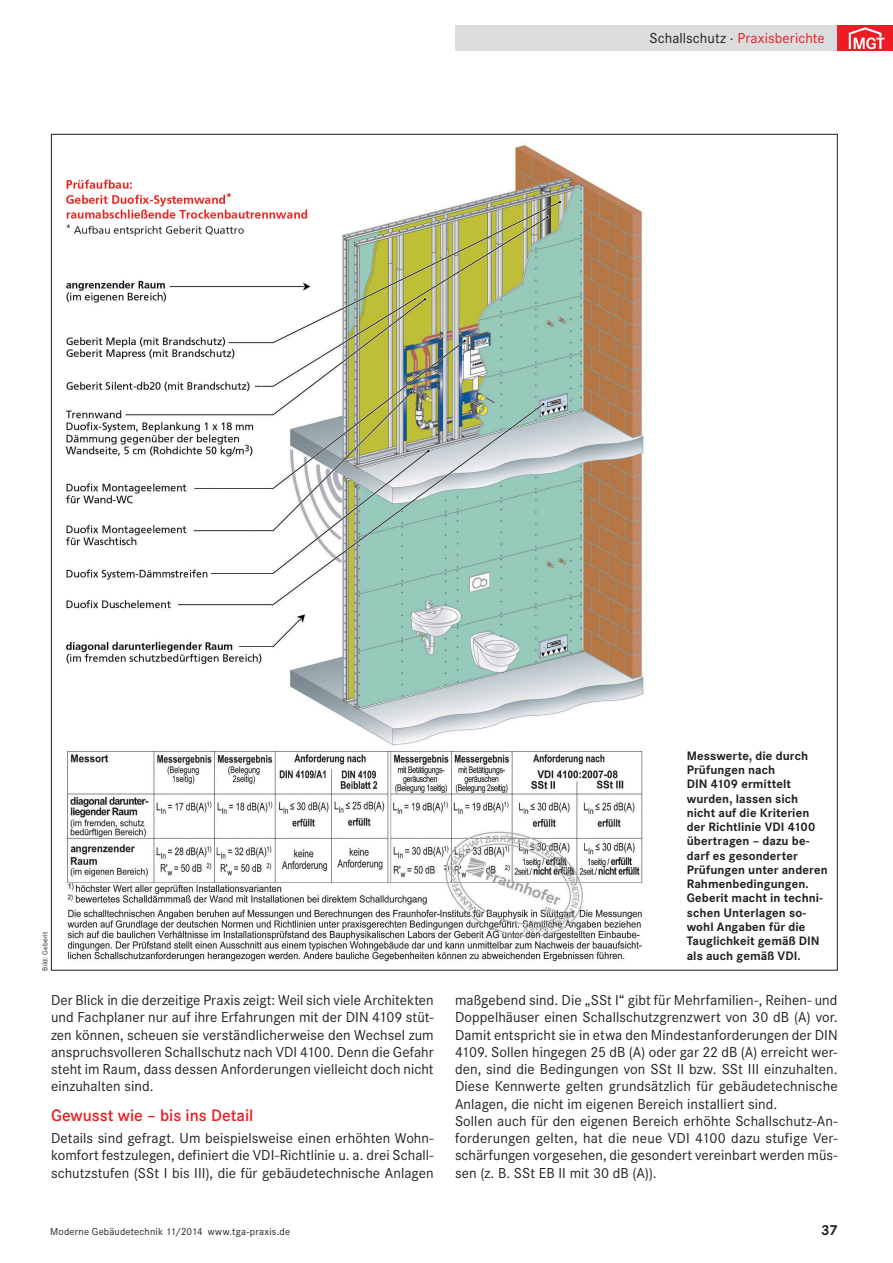
<style>
.page{position:relative;width:893px;height:1263px;background:#fff}
.page>*{position:absolute;margin:0;border:0;box-sizing:border-box;transform-origin:0 0}
.Ueberschrift_Ebene_1{font:600 17.25px "Corporate S";letter-spacing:-.005em;color:#ed1c24}
.Absatz_1{font:15px/17.2px "Corporate S";letter-spacing:.005em;color:#231f20;text-align:justify}
.Rubrik-klein{font:15px "Corporate S";letter-spacing:.005em;color:#ed1c24}
.Pagina{font:700 15px "Corporate S";color:#231f20}
.Bildunterschrift{font:700 12.75px/14.2px "Corporate S";letter-spacing:.005em;color:#231f20}
.lebender_Kolumnentit{font:10.5px "Corporate S";letter-spacing:.02em;color:#231f20}
.Bildnachweis{font:7.5px "Corporate S";letter-spacing:.025em;color:#231f20}
.s1{color:#231f20}
</style>
<div class="page">
<div style="left:455px;top:26px;width:383px;height:25px;background:#dcddde"></div>
<div style="left:838px;top:26px;width:55px;height:25px;background:#ed1c24"></div>
<svg style="left:848px;top:27px;width:36px;height:23px"></svg>
<img style="left:65px;top:144px;width:579px;height:818px">
<p class="Rubrik-klein" style="left:649px;top:28px;width:177px"><span class="s1">Schallschutz ·</span> Praxisberichte</p>
<p class="Bildnachweis" style="left:40px;top:970px;width:40px;rotate:-90deg">Bild: Geberit</p>
<p class="Absatz_1" style="left:51px;top:991px;width:384px">Der Blick in die derzeitige Praxis zeigt: Weil sich viele Architekten und Fachplaner nur auf ihre Erfahrungen mit der DIN 4109 stüt&shy;zen können, scheuen sie verständlicherweise den Wechsel zum anspruchsvolleren Schallschutz nach VDI 4100. Denn die Gefahr steht im Raum, dass dessen Anforderungen vielleicht doch nicht einzuhalten sind.</p>
<p class="Ueberschrift_Ebene_1" style="left:51px;top:1104px;width:204px">Gewusst wie – bis ins Detail</p>
<p class="Absatz_1" style="left:51px;top:1129px;width:384px">Details sind gefragt. Um beispielsweise einen erhöhten Wohn&shy;komfort festzulegen, definiert die VDI-Richtlinie u. a. drei Schall&shy;schutzstufen (SSt I bis III), die für gebäudetechnische Anlagen</p>
<p class="Bildunterschrift" style="left:687px;top:748px;width:143px">Messwerte, die durch<br>Prüfungen nach<br>DIN 4109 ermittelt wurden, lassen sich nicht auf die Kriterien der Richtlinie VDI 4100 übertragen – dazu be&shy;darf es gesonderter<br>Prüfungen unter anderen<br>Rahmenbedingungen.<br>Geberit macht in techni&shy;schen Unterlagen so&shy;wohl Angaben für die<br>Tauglichkeit gemäß DIN als auch gemäß VDI.</p>
<p class="Absatz_1" style="left:455px;top:991px;width:384px">maßgebend sind. Die „SSt I“ gibt für Mehrfamilien-, Reihen- und Doppelhäuser einen Schallschutzgrenzwert von 30 dB (A) vor.<br>Damit entspricht sie in etwa den Mindestanforderungen der DIN 4109. Sollen hingegen 25 dB (A) oder gar 22 dB (A) erreicht wer&shy;den, sind die Bedingungen von SSt II bzw. SSt III einzuhalten.<br>Diese Kennwerte gelten grundsätzlich für gebäudetechnische Anlagen, die nicht im eigenen Bereich installiert sind.</p>
<p class="Absatz_1" style="left:455px;top:1112px;width:384px">Sollen auch für den eigenen Bereich erhöhte Schallschutz-An&shy;forderungen gelten, hat die neue VDI 4100 dazu stufige Ver&shy;schärfungen vorgesehen, die gesondert vereinbart werden müs&shy;sen (z. B. SSt EB II mit 30 dB (A)).</p>
<p class="lebender_Kolumnentit" style="left:50px;top:1224px;width:241px">Moderne Gebäudetechnik 11/2014 www.tga-praxis.de</p>
<p class="Pagina" style="left:821px;top:1219px;width:18px">37</p>
</div>
